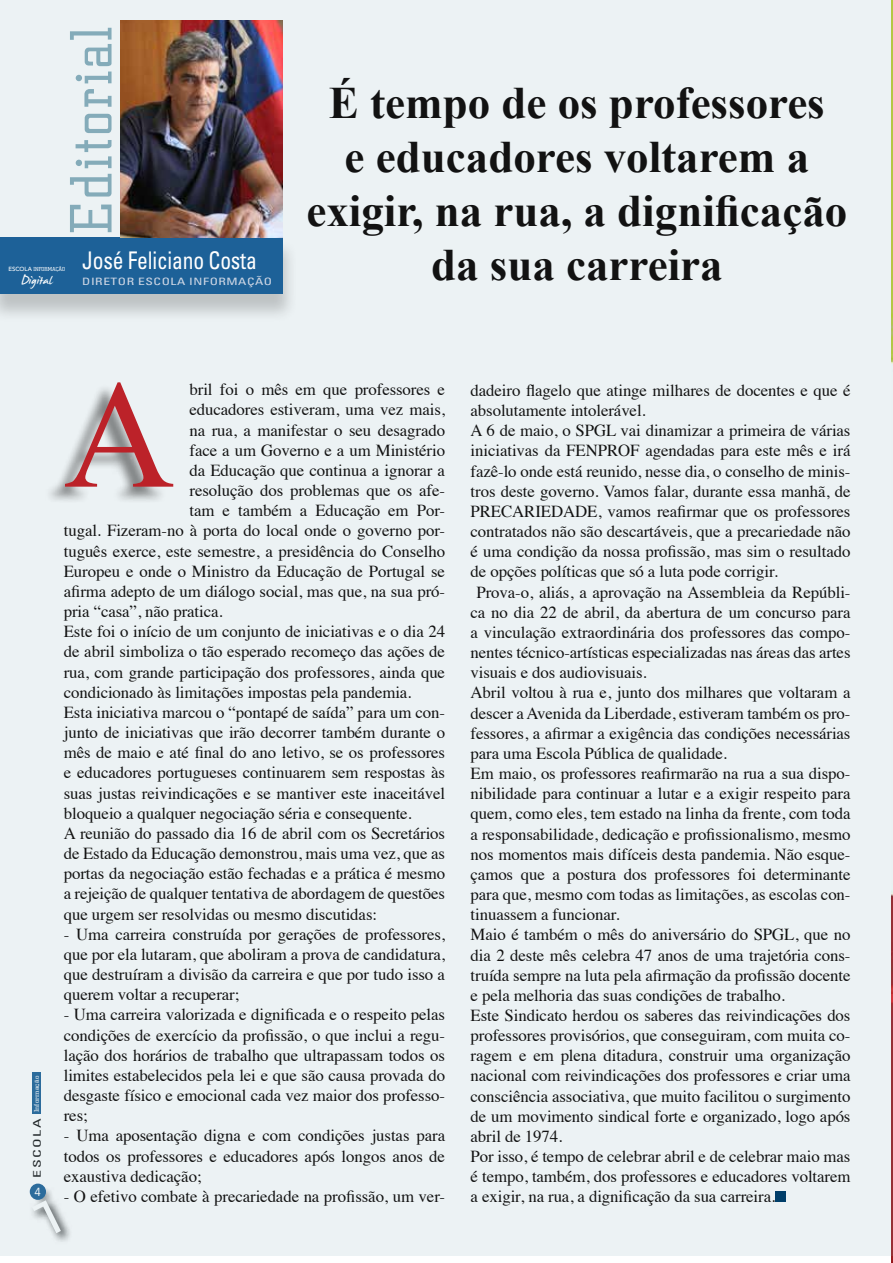
<style>
.page{position:relative;width:893px;height:1263px;background:#fff}
.page>*{position:absolute;margin:0;border:0;box-sizing:border-box;transform-origin:0 0}
.t1{font:154.05px "Times New Roman";color:#bc2229}
.t2{font:61.65px "Civic";letter-spacing:.05em;color:#84abb9}
.t3{font:700 45px/54px "Times New Roman";color:#121212;text-align:center}
.t4{font:condensed 24.3px "Univers";letter-spacing:-.01em;color:#fff;scale:.89 1}
.t5{font:21px "James Fajardo";color:#fff}
.t6{font:16.8px/20.1px "Times";letter-spacing:-.005em;color:#121212;text-align:justify}
.t7{font:12px "Andale Mono";color:#fff}
.t8{font:condensed 10.5px "Univers";letter-spacing:.1em;color:#121212;scale:1.5 1}
.t9{font:condensed 10.2px "Univers";letter-spacing:.04em;color:#cfd7e5;scale:1.33 1}
.t10{font:6.75px "Civic";letter-spacing:.01em;color:#fff;scale:1.33 1}
.t11{font:6px "Civic";color:#fff}
.s1{font-family:"Avenir";font-weight:500}
</style>
<div class="page">
<div style="left:0;top:0;width:893px;height:1256px;background:#ecf2f4"></div>
<div style="left:0;top:239px;width:298px;height:84px;background:#121212;opacity:.21"></div>
<div style="left:0;top:237px;width:282px;height:57px;background:#1d6198"></div>
<img style="left:120px;top:21px;width:163px;height:216px">
<div style="left:44px;top:383px;width:124px;height:121px;background:#121212;opacity:.49"></div>
<div style="left:775px;top:1191px;width:11px;height:11px;background:#003e69"></div>
<h2 class="t2" style="left:58px;top:234px;width:208px;rotate:-90deg">Editorial</h2>
<p class="t11" style="left:8px;top:265px;width:58px"><span class="s1">ESCOLA</span> INFORMAÇÃO</p>
<p class="t5" style="left:22px;top:269px;width:32px">Digital</p>
<h3 class="t4" style="left:82px;top:244px;width:198px">José Feliciano Costa</h3>
<p class="t9" style="left:82px;top:275px;width:144px">DIRETOR ESCOLA INFORMAÇÃO</p>
<h3 class="t3" style="left:306px;top:75px;width:542px">É tempo de os professores<br>e educadores voltarem a exigir, na rua, a dignificação da sua carreira</h3>
<p class="t10" style="left:33px;top:1112px;width:29px;rotate:-90deg">Informação</p>
<p class="t8" style="left:30px;top:1178px;width:41px;rotate:-90deg">ESCOLA</p>
<p class="t7" style="left:34px;top:1184px;width:9px">4</p>
<h1 class="t1" style="left:64px;top:331px;width:113px">A</h1>
<p class="t6" style="left:190px;top:378px;width:257px">bril foi o mês em que professores e</p>
<p class="t6" style="left:190px;top:398px;width:257px">educadores estiveram, uma vez mais,</p>
<p class="t6" style="left:190px;top:418px;width:257px">na rua, a manifestar o seu desagrado</p>
<p class="t6" style="left:190px;top:439px;width:257px">face a um Governo e a um Ministério</p>
<p class="t6" style="left:190px;top:459px;width:257px">da Educação que continua a ignorar a</p>
<p class="t6" style="left:190px;top:479px;width:257px">resolução dos problemas que os afe-</p>
<p class="t6" style="left:190px;top:499px;width:257px">tam e também a Educação em Por-</p>
<p class="t6" style="left:64px;top:519px;width:383px">tugal. Fizeram-no à porta do local onde o governo por-</p>
<p class="t6" style="left:64px;top:539px;width:383px">tuguês exerce, este semestre, a presidência do Conselho</p>
<p class="t6" style="left:64px;top:560px;width:383px">Europeu e onde o Ministro da Educação de Portugal se</p>
<p class="t6" style="left:64px;top:580px;width:383px">afirma adepto de um diálogo social, mas que, na sua pró-</p>
<p class="t6" style="left:64px;top:600px;width:160px">pria “casa”, não pratica.</p>
<p class="t6" style="left:64px;top:620px;width:383px">Este foi o início de um conjunto de iniciativas e o dia 24</p>
<p class="t6" style="left:64px;top:640px;width:383px">de abril simboliza o tão esperado recomeço das ações de</p>
<p class="t6" style="left:64px;top:660px;width:383px">rua, com grande participação dos professores, ainda que</p>
<p class="t6" style="left:64px;top:681px;width:349px">condicionado às limitações impostas pela pandemia.</p>
<p class="t6" style="left:64px;top:701px;width:383px">Esta iniciativa marcou o “pontapé de saída” para um con-</p>
<p class="t6" style="left:64px;top:721px;width:383px">junto de iniciativas que irão decorrer também durante o</p>
<p class="t6" style="left:64px;top:741px;width:383px">mês de maio e até final do ano letivo, se os professores</p>
<p class="t6" style="left:64px;top:761px;width:383px">e educadores portugueses continuarem sem respostas às</p>
<p class="t6" style="left:64px;top:781px;width:383px">suas justas reivindicações e se mantiver este inaceitável</p>
<p class="t6" style="left:64px;top:802px;width:350px">bloqueio a qualquer negociação séria e consequente.</p>
<p class="t6" style="left:64px;top:822px;width:383px">A reunião do passado dia 16 de abril com os Secretários</p>
<p class="t6" style="left:64px;top:842px;width:383px">de Estado da Educação demonstrou, mais uma vez, que as</p>
<p class="t6" style="left:64px;top:862px;width:383px">portas da negociação estão fechadas e a prática é mesmo</p>
<p class="t6" style="left:64px;top:882px;width:383px">a rejeição de qualquer tentativa de abordagem de questões</p>
<p class="t6" style="left:64px;top:902px;width:315px">que urgem ser resolvidas ou mesmo discutidas:</p>
<p class="t6" style="left:64px;top:922px;width:383px">- Uma carreira construída por gerações de professores, que por ela lutaram, que aboliram a prova de candidatura, que destruíram a divisão da carreira e que por tudo isso a querem voltar a recuperar;</p>
<p class="t6" style="left:64px;top:1003px;width:383px">- Uma carreira valorizada e dignificada e o respeito pelas condições de exercício da profissão, o que inclui a regu&shy;lação dos horários de trabalho que ultrapassam todos os limites estabelecidos pela lei e que são causa provada do desgaste físico e emocional cada vez maior dos professo&shy;res;</p>
<p class="t6" style="left:64px;top:1124px;width:383px">- Uma aposentação digna e com condições justas para todos os professores e educadores após longos anos de exaustiva dedicação;</p>
<p class="t6" style="left:64px;top:1185px;width:383px">- O efetivo combate à precariedade na profissão, um ver-</p>
<p class="t6" style="left:471px;top:379px;width:381px">dadeiro flagelo que atinge milhares de docentes e que é</p>
<p class="t6" style="left:471px;top:399px;width:177px">absolutamente intolerável.</p>
<p class="t6" style="left:471px;top:419px;width:381px">A 6 de maio, o SPGL vai dinamizar a primeira de várias</p>
<p class="t6" style="left:471px;top:439px;width:381px">iniciativas da FENPROF agendadas para este mês e irá</p>
<p class="t6" style="left:471px;top:459px;width:381px">fazê-lo onde está reunido, nesse dia, o conselho de minis-</p>
<p class="t6" style="left:471px;top:480px;width:381px">tros deste governo. Vamos falar, durante essa manhã, de</p>
<p class="t6" style="left:471px;top:500px;width:381px">PRECARIEDADE, vamos reafirmar que os professores</p>
<p class="t6" style="left:471px;top:520px;width:381px">contratados não são descartáveis, que a precariedade não</p>
<p class="t6" style="left:471px;top:540px;width:381px">é uma condição da nossa profissão, mas sim o resultado</p>
<p class="t6" style="left:471px;top:560px;width:309px">de opções políticas que só a luta pode corrigir.</p>
<p class="t6" style="left:476px;top:580px;width:375px">Prova-o, aliás, a aprovação na Assembleia da Repúbli-</p>
<p class="t6" style="left:471px;top:601px;width:381px">ca no dia 22 de abril, da abertura de um concurso para</p>
<p class="t6" style="left:471px;top:621px;width:381px">a vinculação extraordinária dos professores das compo-</p>
<p class="t6" style="left:471px;top:641px;width:381px">nentes técnico-artísticas especializadas nas áreas das artes</p>
<p class="t6" style="left:471px;top:661px;width:178px">visuais e dos audiovisuais.</p>
<p class="t6" style="left:471px;top:681px;width:381px">Abril voltou à rua e, junto dos milhares que voltaram a</p>
<p class="t6" style="left:471px;top:701px;width:381px">descer a Avenida da Liberdade, estiveram também os pro-</p>
<p class="t6" style="left:471px;top:721px;width:381px">fessores, a afirmar a exigência das condições necessárias</p>
<p class="t6" style="left:471px;top:742px;width:258px">para uma Escola Pública de qualidade.</p>
<p class="t6" style="left:471px;top:762px;width:381px">Em maio, os professores reafirmarão na rua a sua dispo-</p>
<p class="t6" style="left:471px;top:782px;width:381px">nibilidade para continuar a lutar e a exigir respeito para</p>
<p class="t6" style="left:471px;top:802px;width:381px">quem, como eles, tem estado na linha da frente, com toda</p>
<p class="t6" style="left:471px;top:822px;width:381px">a responsabilidade, dedicação e profissionalismo, mesmo</p>
<p class="t6" style="left:471px;top:842px;width:381px">nos momentos mais difíceis desta pandemia. Não esque-</p>
<p class="t6" style="left:471px;top:863px;width:381px">çamos que a postura dos professores foi determinante</p>
<p class="t6" style="left:471px;top:883px;width:381px">para que, mesmo com todas as limitações, as escolas con-</p>
<p class="t6" style="left:471px;top:903px;width:150px">tinuassem a funcionar.</p>
<p class="t6" style="left:471px;top:923px;width:381px">Maio é também o mês do aniversário do SPGL, que no</p>
<p class="t6" style="left:471px;top:943px;width:381px">dia 2 deste mês celebra 47 anos de uma trajetória cons-</p>
<p class="t6" style="left:471px;top:963px;width:381px">truída sempre na luta pela afirmação da profissão docente</p>
<p class="t6" style="left:471px;top:984px;width:316px">e pela melhoria das suas condições de trabalho.</p>
<p class="t6" style="left:471px;top:1004px;width:381px">Este Sindicato herdou os saberes das reivindicações dos</p>
<p class="t6" style="left:471px;top:1024px;width:381px">professores provisórios, que conseguiram, com muita co-</p>
<p class="t6" style="left:471px;top:1044px;width:381px">ragem e em plena ditadura, construir uma organização</p>
<p class="t6" style="left:471px;top:1064px;width:381px">nacional com reivindicações dos professores e criar uma</p>
<p class="t6" style="left:471px;top:1084px;width:381px">consciência associativa, que muito facilitou o surgimento</p>
<p class="t6" style="left:471px;top:1105px;width:381px">de um movimento sindical forte e organizado, logo após</p>
<p class="t6" style="left:471px;top:1125px;width:93px">abril de 1974.</p>
<p class="t6" style="left:471px;top:1145px;width:381px">Por isso, é tempo de celebrar abril e de celebrar maio mas</p>
<p class="t6" style="left:471px;top:1165px;width:381px">é tempo, também, dos professores e educadores voltarem</p>
<p class="t6" style="left:471px;top:1185px;width:306px">a exigir, na rua, a dignificação da sua carreira.</p>
</div>
